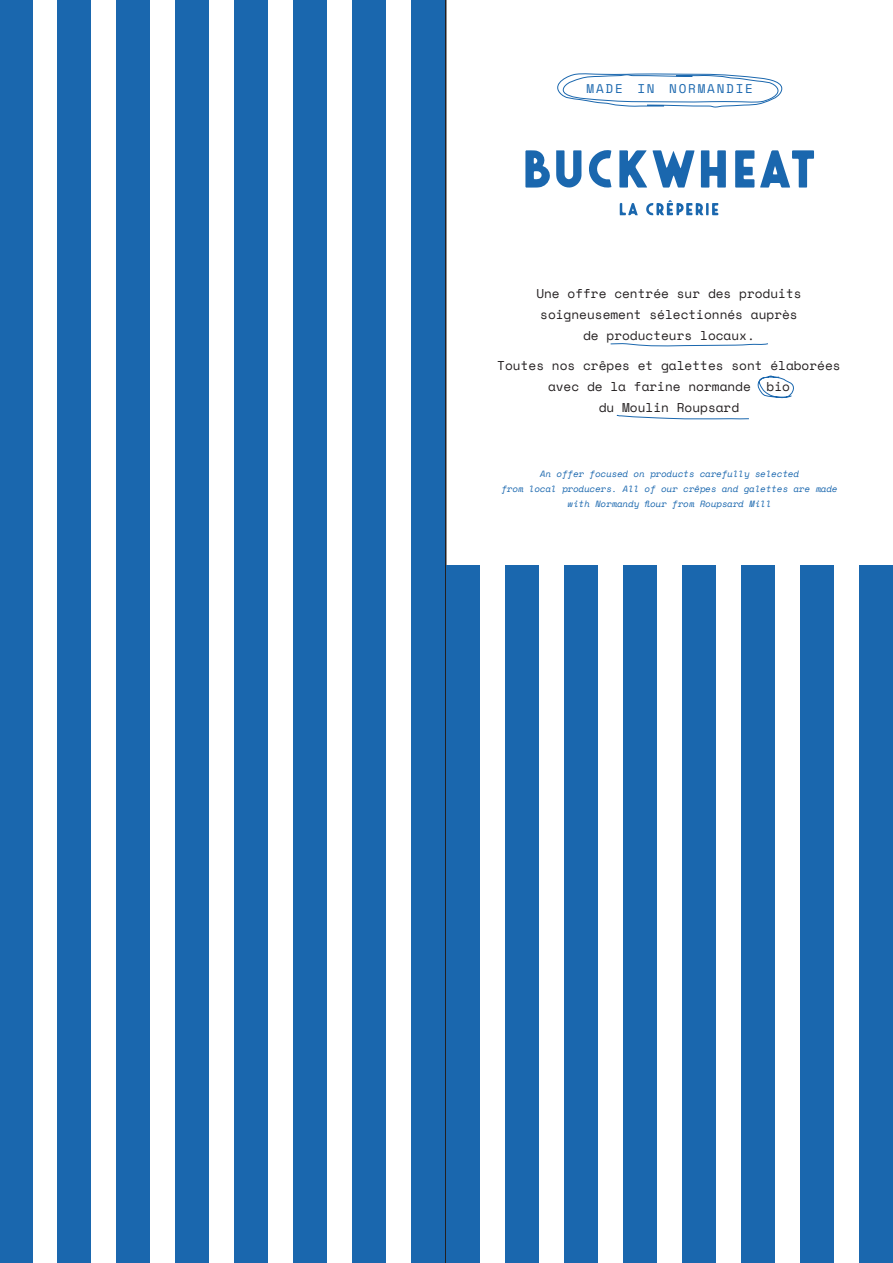
<style>
.page{position:relative;width:893px;height:1263px;background:#fff}
.page>*{position:absolute;margin:0;border:0;box-sizing:border-box;transform-origin:0 0}
.t1{font:12.75px "Space Mono";color:#231f20}
.t2{font:12.6px "Space Mono";letter-spacing:.145em;color:#1a67ae}
.t3{font:italic 9px "Space Mono";color:#1a67ae}
</style>
<div class="page">
<hr style="left:445px;top:0;width:1px;height:1263px;background:#231f20">
<div style="left:446px;top:566px;width:34px;height:697px;background:#1a67ae"></div>
<div style="left:505px;top:566px;width:34px;height:697px;background:#1a67ae"></div>
<div style="left:564px;top:566px;width:34px;height:697px;background:#1a67ae"></div>
<div style="left:623px;top:566px;width:34px;height:697px;background:#1a67ae"></div>
<div style="left:682px;top:566px;width:34px;height:697px;background:#1a67ae"></div>
<div style="left:741px;top:566px;width:34px;height:697px;background:#1a67ae"></div>
<div style="left:800px;top:566px;width:34px;height:697px;background:#1a67ae"></div>
<div style="left:859px;top:566px;width:34px;height:697px;background:#1a67ae"></div>
<div style="left:0;top:510px;width:32px;height:753px;background:#1a67ae"></div>
<div style="left:57px;top:510px;width:34px;height:753px;background:#1a67ae"></div>
<div style="left:116px;top:510px;width:34px;height:753px;background:#1a67ae"></div>
<div style="left:175px;top:510px;width:34px;height:753px;background:#1a67ae"></div>
<div style="left:234px;top:510px;width:34px;height:753px;background:#1a67ae"></div>
<div style="left:293px;top:510px;width:34px;height:753px;background:#1a67ae"></div>
<div style="left:352px;top:510px;width:34px;height:753px;background:#1a67ae"></div>
<div style="left:411px;top:510px;width:34px;height:753px;background:#1a67ae"></div>
<div style="left:0;top:0;width:32px;height:688px;background:#1a67ae"></div>
<div style="left:57px;top:0;width:34px;height:688px;background:#1a67ae"></div>
<div style="left:116px;top:0;width:34px;height:688px;background:#1a67ae"></div>
<div style="left:175px;top:0;width:34px;height:688px;background:#1a67ae"></div>
<div style="left:234px;top:0;width:34px;height:688px;background:#1a67ae"></div>
<div style="left:293px;top:0;width:34px;height:688px;background:#1a67ae"></div>
<div style="left:352px;top:0;width:34px;height:688px;background:#1a67ae"></div>
<div style="left:411px;top:0;width:34px;height:688px;background:#1a67ae"></div>
<svg style="left:653px;top:150px;width:41px;height:38px"></svg>
<svg style="left:701px;top:150px;width:25px;height:38px"></svg>
<svg style="left:619px;top:150px;width:28px;height:38px"></svg>
<svg style="left:525px;top:150px;width:25px;height:38px"></svg>
<svg style="left:556px;top:150px;width:26px;height:38px"></svg>
<svg style="left:735px;top:150px;width:19px;height:38px"></svg>
<svg style="left:589px;top:150px;width:22px;height:38px"></svg>
<svg style="left:760px;top:150px;width:54px;height:38px"></svg>
<svg style="left:620px;top:203px;width:18px;height:12px"></svg>
<svg style="left:646px;top:200px;width:73px;height:16px"></svg>
<svg style="left:557px;top:73px;width:226px;height:35px"></svg>
<svg style="left:610px;top:343px;width:158px;height:4px"></svg>
<svg style="left:757px;top:375px;width:37px;height:24px"></svg>
<svg style="left:616px;top:414px;width:133px;height:6px"></svg>
<p class="t2" style="left:586px;top:79px;width:168px">MADE IN NORMANDIE</p>
<p class="t1" style="left:536px;top:284px;width:267px">Une offre centrée sur des produits</p>
<p class="t1" style="left:540px;top:305px;width:259px">soigneusement sélectionnés auprès</p>
<p class="t1" style="left:583px;top:326px;width:173px">de producteurs locaux.</p>
<p class="t1" style="left:497px;top:356px;width:345px">Toutes nos crêpes et galettes sont élaborées</p>
<p class="t1" style="left:548px;top:377px;width:243px">avec de la farine normande bio</p>
<p class="t1" style="left:599px;top:398px;width:142px">du Moulin Roupsard</p>
<p class="t3" style="left:540px;top:467px;width:260px">An offer focused on products carefully selected</p>
<p class="t3" style="left:502px;top:482px;width:337px">from local producers. All of our crêpes and galettes are made</p>
<p class="t3" style="left:568px;top:497px;width:205px">with Normandy flour from Roupsard Mill</p>
</div>
